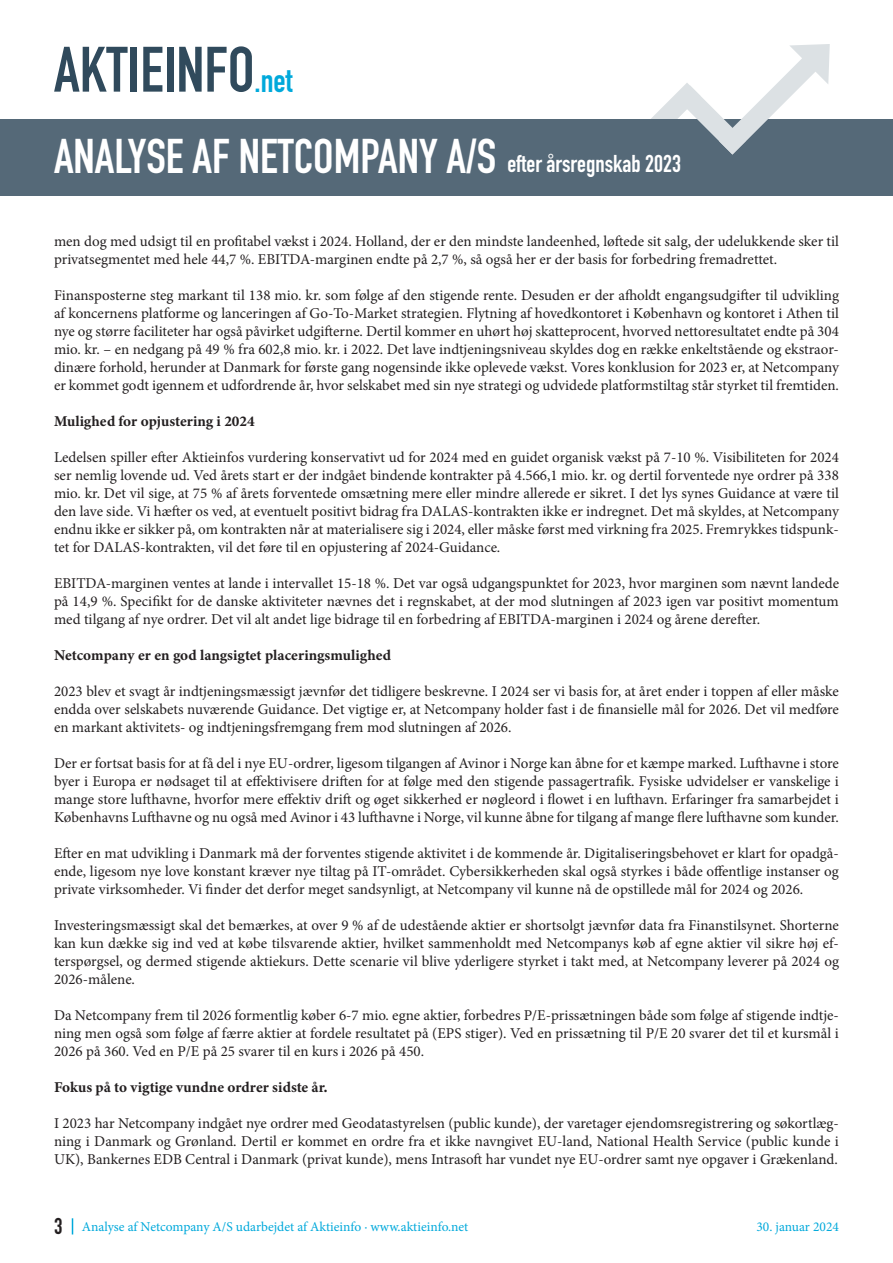
<style>
.page{position:relative;width:893px;height:1263px;background:#fff}
.page>*{position:absolute;margin:0;border:0;box-sizing:border-box;transform-origin:0 0}
.t1{font:700 63px "DIN Condensed";color:#304a5c}
.t2{font:700 48px "DIN Condensed";color:#fff}
.t3{font:700 24px "DIN Condensed";color:#fff}
.t4{font:700 22.5px "DIN Condensed";color:#231f20}
.t5{font:15px/18px "Minion Pro";color:#231f20;text-align:justify}
.t6{font:15px "Minion Variable Concept";color:#231f20}
.t7{font:13.5px "Minion Pro";color:#00a9db}
.s1{font-size:33px;color:#00a9db}
</style>
<div class="page">
<div style="left:0;top:119px;width:893px;height:77px;background:#556978"></div>
<svg style="left:651px;top:44px;width:179px;height:111px"></svg>
<svg style="left:72px;top:1218px;width:1px;height:16px"></svg>
<p class="t1" style="left:54px;top:27px;width:240px">AKTIEINFO<span class="s1">.net</span></p>
<p class="t2" style="left:54px;top:124px;width:444px">ANALYSE AF NETCOMPANY A/S</p>
<p class="t3" style="left:507px;top:148px;width:175px">efter årsregnskab 2023</p>
<p class="t5" style="left:54px;top:232px;width:787px">men dog med udsigt til en profitabel vækst i 2024. Holland, der er den mindste landeenhed, løftede sit salg, der udelukkende sker til privatsegmentet med hele 44,7 %. EBITDA-marginen endte på 2,7 %, så også her er der basis for forbedring fremadrettet.</p>
<p class="t5" style="left:54px;top:286px;width:787px">Finansposterne steg markant til 138 mio. kr. som følge af den stigende rente. Desuden er der afholdt engangsudgifter til udvikling af koncernens platforme og lanceringen af Go-To-Market strategien. Flytning af hovedkontoret i København og kontoret i Athen til nye og større faciliteter har også påvirket udgifterne. Dertil kommer en uhørt høj skatteprocent, hvorved nettoresultatet endte på 304 mio. kr. – en nedgang på 49 % fra 602,8 mio. kr. i 2022. Det lave indtjeningsniveau skyldes dog en række enkeltstående og ekstraor&shy;dinære forhold, herunder at Danmark for første gang nogensinde ikke oplevede vækst. Vores konklusion for 2023 er, at Netcompany er kommet godt igennem et udfordrende år, hvor selskabet med sin nye strategi og udvidede platformstiltag står styrket til fremtiden.</p>
<p class="t6" style="left:54px;top:411px;width:202px">Mulighed for opjustering i 2024</p>
<p class="t5" style="left:54px;top:448px;width:786px">Ledelsen spiller efter Aktieinfos vurdering konservativt ud for 2024 med en guidet organisk vækst på 7-10 %. Visibiliteten for 2024 ser nemlig lovende ud. Ved årets start er der indgået bindende kontrakter på 4.566,1 mio. kr. og dertil forventede nye ordrer på 338 mio. kr. Det vil sige, at 75 % af årets forventede omsætning mere eller mindre allerede er sikret. I det lys synes Guidance at være til den lave side. Vi hæfter os ved, at eventuelt positivt bidrag fra DALAS-kontrakten ikke er indregnet. Det må skyldes, at Netcompany endnu ikke er sikker på, om kontrakten når at materialisere sig i 2024, eller måske først med virkning fra 2025. Fremrykkes tidspunk&shy;tet for DALAS-kontrakten, vil det føre til en opjustering af 2024-Guidance.</p>
<p class="t5" style="left:54px;top:574px;width:787px">EBITDA-marginen ventes at lande i intervallet 15-18 %. Det var også udgangspunktet for 2023, hvor marginen som nævnt landede på 14,9 %. Specifikt for de danske aktiviteter nævnes det i regnskabet, at der mod slutningen af 2023 igen var positivt momentum med tilgang af nye ordrer. Det vil alt andet lige bidrage til en forbedring af EBITDA-marginen i 2024 og årene derefter.</p>
<p class="t6" style="left:54px;top:645px;width:339px">Netcompany er en god langsigtet placeringsmulighed</p>
<p class="t5" style="left:54px;top:682px;width:786px">2023 blev et svagt år indtjeningsmæssigt jævnfør det tidligere beskrevne. I 2024 ser vi basis for, at året ender i toppen af eller måske endda over selskabets nuværende Guidance. Det vigtige er, at Netcompany holder fast i de finansielle mål for 2026. Det vil medføre en markant aktivitets- og indtjeningsfremgang frem mod slutningen af 2026.</p>
<p class="t5" style="left:54px;top:754px;width:786px">Der er fortsat basis for at få del i nye EU-ordrer, ligesom tilgangen af Avinor i Norge kan åbne for et kæmpe marked. Lufthavne i store byer i Europa er nødsaget til at effektivisere driften for at følge med den stigende passagertrafik. Fysiske udvidelser er vanskelige i mange store lufthavne, hvorfor mere effektiv drift og øget sikkerhed er nøgleord i flowet i en lufthavn. Erfaringer fra samarbejdet i Københavns Lufthavne og nu også med Avinor i 43 lufthavne i Norge, vil kunne åbne for tilgang af mange flere lufthavne som kunder.</p>
<p class="t5" style="left:54px;top:844px;width:786px">Efter en mat udvikling i Danmark må der forventes stigende aktivitet i de kommende år. Digitaliseringsbehovet er klart for opadgå&shy;ende, ligesom nye love konstant kræver nye tiltag på IT-området. Cybersikkerheden skal også styrkes i både offentlige instanser og private virksomheder. Vi finder det derfor meget sandsynligt, at Netcompany vil kunne nå de opstillede mål for 2024 og 2026.</p>
<p class="t5" style="left:54px;top:916px;width:786px">Investeringsmæssigt skal det bemærkes, at over 9 % af de udestående aktier er shortsolgt jævnfør data fra Finanstilsynet. Shorterne kan kun dække sig ind ved at købe tilsvarende aktier, hvilket sammenholdt med Netcompanys køb af egne aktier vil sikre høj ef&shy;terspørgsel, og dermed stigende aktiekurs. Dette scenarie vil blive yderligere styrket i takt med, at Netcompany leverer på 2024 og 2026-målene.</p>
<p class="t5" style="left:54px;top:1006px;width:786px">Da Netcompany frem til 2026 formentlig køber 6-7 mio. egne aktier, forbedres P/E-prissætningen både som følge af stigende indtje&shy;ning men også som følge af færre aktier at fordele resultatet på (EPS stiger). Ved en prissætning til P/E 20 svarer det til et kursmål i 2026 på 360. Ved en P/E på 25 svarer til en kurs i 2026 på 450.</p>
<p class="t6" style="left:54px;top:1077px;width:275px">Fokus på to vigtige vundne ordrer sidste år.</p>
<p class="t5" style="left:54px;top:1114px;width:786px">I 2023 har Netcompany indgået nye ordrer med Geodatastyrelsen (public kunde), der varetager ejendomsregistrering og søkortlæg&shy;ning i Danmark og Grønland. Dertil er kommet en ordre fra et ikke navngivet EU-land, National Health Service (public kunde i UK), Bankernes EDB Central i Danmark (privat kunde), mens Intrasoft har vundet nye EU-ordrer samt nye opgaver i Grækenland.</p>
<p class="t4" style="left:54px;top:1211px;width:10px">3</p>
<p class="t7" style="left:82px;top:1218px;width:388px">Analyse af Netcompany A/S udarbejdet af Aktieinfo ∙ www.aktieinfo.net</p>
<p class="t7" style="left:756px;top:1218px;width:84px">30. januar 2024</p>
</div>
